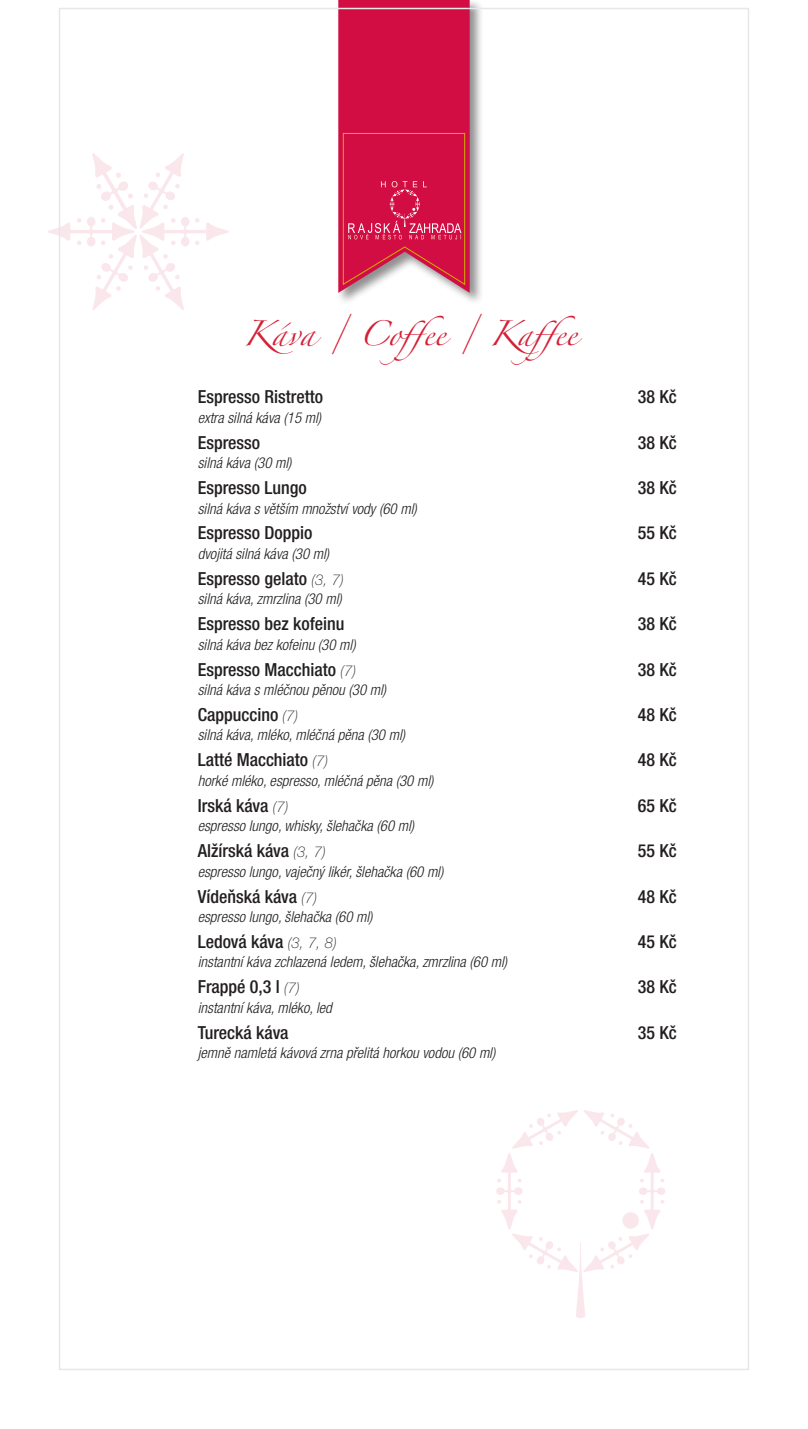
<style>
.page{position:relative;width:808px;height:1429px;background:#fff}
.page>*{position:absolute;margin:0;border:0;box-sizing:border-box;transform-origin:0 0}
.t1{font:22.5px "Zapfino";color:#d51f36}
.t2{font:500 condensed 18px "Helvetica Neue LT Pro";color:#231f20}
.t3{font:italic 300 condensed 15px "Helvetica Neue LT Pro";color:#231f20}
.s1{font-family:"Helvetica Neue CE";font-weight:100;font-style:italic;font-stretch:normal;font-size:15px}
</style>
<div class="page">
<svg style="left:496px;top:1110px;width:169px;height:208px"></svg>
<svg style="left:48px;top:153px;width:181px;height:157px"></svg>
<div style="left:336px;top:0;width:148px;height:306px;background:#231f20;opacity:.5"></div>
<svg style="left:338px;top:0;width:132px;height:293px;background:#d32452"></svg>
<h1 class="t1" style="left:243px;top:324px;width:356px">Káva / Coffee / Kaffee</h1>
<p class="t2" style="left:198px;top:386px;width:127px">Espresso Ristretto</p>
<p class="t2" style="left:638px;top:386px;width:40px">38 Kč</p>
<p class="t3" style="left:198px;top:409px;width:125px">extra silná káva (15 ml)</p>
<p class="t2" style="left:198px;top:431px;width:64px">Espresso</p>
<p class="t2" style="left:638px;top:431px;width:40px">38 Kč</p>
<p class="t3" style="left:198px;top:454px;width:95px">silná káva (30 ml)</p>
<p class="t2" style="left:198px;top:477px;width:111px">Espresso Lungo</p>
<p class="t2" style="left:638px;top:477px;width:40px">38 Kč</p>
<p class="t3" style="left:198px;top:500px;width:221px">silná káva s větším množství vody (60 ml)</p>
<p class="t2" style="left:198px;top:522px;width:116px">Espresso Doppio</p>
<p class="t2" style="left:638px;top:522px;width:40px">55 Kč</p>
<p class="t3" style="left:198px;top:545px;width:133px">dvojitá silná káva (30 ml)</p>
<p class="t2" style="left:198px;top:568px;width:147px">Espresso gelato <span class="s1">(3, 7)</span></p>
<p class="t2" style="left:638px;top:568px;width:40px">45 Kč</p>
<p class="t3" style="left:198px;top:590px;width:146px">silná káva, zmrzlina (30 ml)</p>
<p class="t2" style="left:198px;top:613px;width:148px">Espresso bez kofeinu</p>
<p class="t2" style="left:638px;top:613px;width:40px">38 Kč</p>
<p class="t3" style="left:198px;top:636px;width:159px">silná káva bez kofeinu (30 ml)</p>
<p class="t2" style="left:198px;top:658px;width:160px">Espresso Macchiato <span class="s1">(7)</span></p>
<p class="t2" style="left:638px;top:658px;width:40px">38 Kč</p>
<p class="t3" style="left:198px;top:681px;width:190px">silná káva s mléčnou pěnou (30 ml)</p>
<p class="t2" style="left:198px;top:704px;width:102px">Cappuccino <span class="s1">(7)</span></p>
<p class="t2" style="left:638px;top:704px;width:40px">48 Kč</p>
<p class="t3" style="left:198px;top:726px;width:209px">silná káva, mléko, mléčná pěna (30 ml)</p>
<p class="t2" style="left:198px;top:749px;width:132px">Latté Macchiato <span class="s1">(7)</span></p>
<p class="t2" style="left:638px;top:749px;width:40px">48 Kč</p>
<p class="t3" style="left:198px;top:772px;width:237px">horké mléko, espresso, mléčná pěna (30 ml)</p>
<p class="t2" style="left:198px;top:794px;width:92px">Irská káva <span class="s1">(7)</span></p>
<p class="t2" style="left:638px;top:794px;width:40px">65 Kč</p>
<p class="t3" style="left:198px;top:817px;width:218px">espresso lungo, whisky, šlehačka (60 ml)</p>
<p class="t2" style="left:198px;top:840px;width:129px">Alžírská káva <span class="s1">(3, 7)</span></p>
<p class="t2" style="left:638px;top:840px;width:40px">55 Kč</p>
<p class="t3" style="left:198px;top:863px;width:247px">espresso lungo, vaječný likér, šlehačka (60 ml)</p>
<p class="t2" style="left:198px;top:885px;width:121px">Vídeňská káva <span class="s1">(7)</span></p>
<p class="t2" style="left:638px;top:885px;width:40px">48 Kč</p>
<p class="t3" style="left:198px;top:908px;width:176px">espresso lungo, šlehačka (60 ml)</p>
<p class="t2" style="left:198px;top:931px;width:140px">Ledová káva <span class="s1">(3, 7, 8)</span></p>
<p class="t2" style="left:638px;top:931px;width:40px">45 Kč</p>
<p class="t3" style="left:198px;top:953px;width:311px">instantní káva zchlazená ledem, šlehačka, zmrzlina (60 ml)</p>
<p class="t2" style="left:198px;top:976px;width:104px">Frappé 0,3 l <span class="s1">(7)</span></p>
<p class="t2" style="left:638px;top:976px;width:40px">38 Kč</p>
<p class="t3" style="left:198px;top:999px;width:136px">instantní káva, mléko, led</p>
<p class="t2" style="left:198px;top:1021px;width:92px">Turecká káva</p>
<p class="t2" style="left:638px;top:1021px;width:40px">35 Kč</p>
<p class="t3" style="left:198px;top:1044px;width:299px">jemně namletá kávová zrna přelitá horkou vodou (60 ml)</p>
</div>
